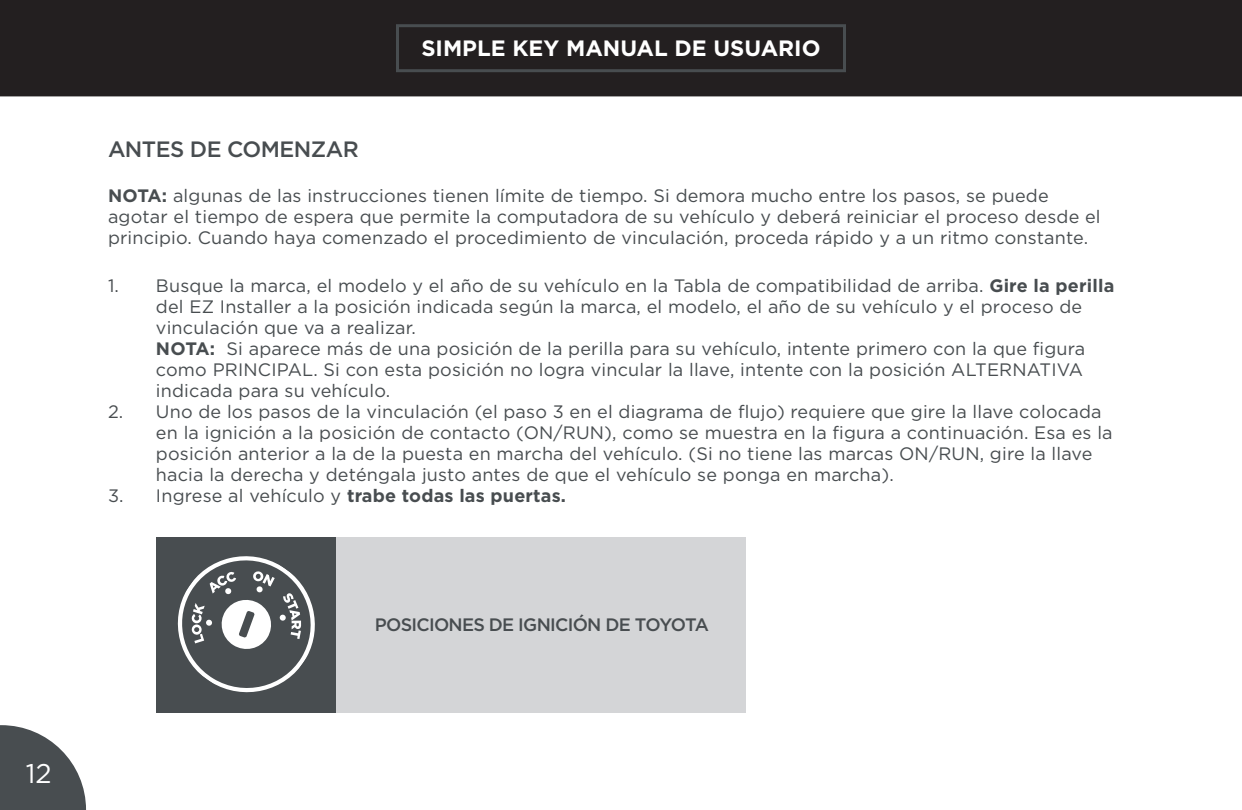
<style>
.page{position:relative;width:1242px;height:810px;background:#fff}
.page>*{position:absolute;margin:0;border:0;box-sizing:border-box;transform-origin:0 0}
.t1{font:27px "Gotham";color:#fff}
.t2{font:700 22.2px "Gotham";color:#fff}
.Boxed_Note_With_Rule{font:500 22.2px "Gotham";letter-spacing:-.025em;color:#484d50}
.Boxed_Note_With_Rule-2{font:18px/21px "Gotham";letter-spacing:.01em;color:#484d50}
.t3{font:700 18px "Gotham";letter-spacing:.01em;color:#484d50}
.Body_W__ParaSpace{font:500 18px "Gotham";letter-spacing:-.04em;color:#484d50}
.s1{font-weight:700}
.s2{font-weight:400}
</style>
<div class="page">
<div style="left:0;top:0;width:1242px;height:96px;background:#231f20"></div>
<svg style="left:0;top:725px;width:86px;height:85px"></svg>
<div style="left:396px;top:24px;width:450px;height:48px;border:3px solid #484d50"></div>
<div style="left:158px;top:537px;width:588px;height:176px;background:#d4d5d7"></div>
<div style="left:156px;top:537px;width:180px;height:176px;background:#484d50"></div>
<svg style="left:177px;top:556px;width:138px;height:137px"></svg>
<h1 class="t1" style="left:26px;top:758px;width:27px">12</h1>
<p class="t2" style="left:421px;top:35px;width:401px">SIMPLE KEY MANUAL DE USUARIO</p>
<p class="Boxed_Note_With_Rule" style="left:108px;top:137px;width:252px">ANTES DE COMENZAR</p>
<p class="Boxed_Note_With_Rule-2" style="left:108px;top:185px;width:994px"><span class="s1">NOTA:</span> algunas de las instrucciones tienen límite de tiempo. Si demora mucho entre los pasos, se puede agotar el tiempo de espera que permite la computadora de su vehículo y deberá reiniciar el proceso desde el principio. Cuando haya comenzado el procedimiento de vinculación, proceda rápido y a un ritmo constante.</p>
<p class="Boxed_Note_With_Rule-2" style="left:156px;top:275px;width:960px;text-indent:-48px">1. Busque la marca, el modelo y el año de su vehículo en la Tabla de compatibilidad de arriba. <span class="s1">Gire la perilla </span>del EZ Installer a la posición indicada según la marca, el modelo, el año de su vehículo y el proceso de vinculación que va a realizar.<br><span class="s1">NOTA:</span> Si aparece más de una posición de la perilla para su vehículo, intente primero con la que figura como PRINCIPAL. Si con esta posición no logra vincular la llave, intente con la posición ALTERNATIVA indicada para su vehículo.</p>
<p class="Boxed_Note_With_Rule-2" style="left:156px;top:401px;width:958px;text-indent:-48px">2. Uno de los pasos de la vinculación (el paso 3 en el diagrama de flujo) requiere que gire la llave colocada en la ignición a la posición de contacto (ON/RUN), como se muestra en la figura a continuación. Esa es la posición anterior a la de la puesta en marcha del vehículo. (Si no tiene las marcas ON/RUN, gire la llave hacia la derecha y deténgala justo antes de que el vehículo se ponga en marcha).</p>
<p class="t3" style="left:108px;top:486px;width:460px"><span class="s2">3. Ingrese al vehículo y</span> trabe todas las puertas.</p>
<p class="Body_W__ParaSpace" style="left:375px;top:614px;width:336px">POSICIONES DE IGNICIÓN DE TOYOTA</p>
</div>
